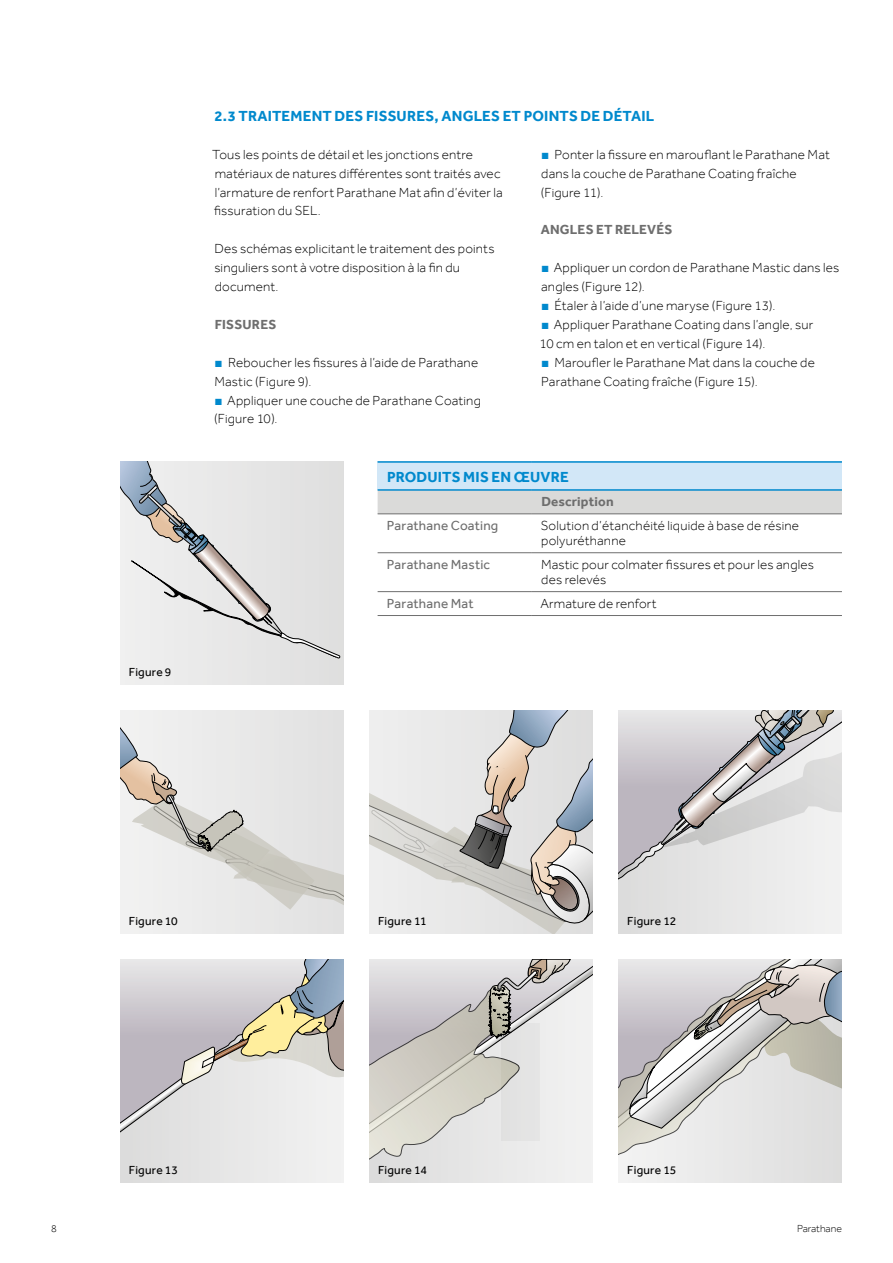
<style>
.page{position:relative;width:893px;height:1263px;background:#fff}
.page>*{position:absolute;margin:0;border:0;box-sizing:border-box;transform-origin:0 0}
._13-Titre-02{font:700 15px "Effra";letter-spacing:.015em;color:#0089cd}
._30-Tab-Têtière-01-AAG{font:700 15px "Effra";letter-spacing:.015em;color:#0089cd}
._15-Texte-01-espace_après{font:300 13.5px/18.9px "Effra";letter-spacing:.015em;color:#000}
._30-Tab-Contenu-AAG{font:300 13.5px/15px "Effra";letter-spacing:.015em;color:#000}
._15-Texte-01{font:300 13.5px/18.9px "Effra";letter-spacing:.01em;color:#000}
._30-Tab-Contenu-AAG-2{font:13.5px "Effra";letter-spacing:.015em;color:#6e6e6e}
._13-Titre-03{font:700 13.5px "Effra";letter-spacing:.02em;color:#6e6e6e}
._30-Tab-Têtière-02-AAG{font:700 13.5px "Effra";letter-spacing:.01em;color:#6e6e6e}
.t1{font:12px "Effra";letter-spacing:.015em;color:#000}
.t2{font:300 10.5px "Effra";color:#000}
.s1{color:#0089cd}
</style>
<div class="page">
<div style="left:378px;top:462px;width:464px;height:28px;background:#d2e7f7"></div>
<div style="left:378px;top:491px;width:464px;height:22px;background:#dadad9"></div>
<hr style="left:378px;top:461px;width:154px;height:2px;background:#0089cd">
<hr style="left:532px;top:461px;width:310px;height:2px;background:#0089cd">
<hr style="left:378px;top:489px;width:154px;height:2px;background:#0089cd">
<hr style="left:532px;top:489px;width:310px;height:2px;background:#0089cd">
<hr style="left:378px;top:513px;width:154px;height:1px;background:#6e6e6e">
<hr style="left:532px;top:513px;width:310px;height:1px;background:#6e6e6e">
<hr style="left:378px;top:615px;width:154px;height:1px;background:#6e6e6e">
<hr style="left:532px;top:615px;width:310px;height:1px;background:#6e6e6e">
<hr style="left:378px;top:552px;width:154px;height:1px;background:#6e6e6e">
<hr style="left:532px;top:552px;width:310px;height:1px;background:#6e6e6e">
<hr style="left:378px;top:591px;width:154px;height:1px;background:#6e6e6e">
<hr style="left:532px;top:591px;width:310px;height:1px;background:#6e6e6e">
<div style="left:120px;top:916px;width:224px;height:18px;background:#eaeae9"></div>
<svg style="left:120px;top:710px;width:224px;height:206px;background:#dfdedc"></svg>
<svg style="left:120px;top:461px;width:224px;height:224px;background:#dcdcdc"></svg>
<svg style="left:120px;top:1142px;width:224px;height:41px;background:#e6e6e6"></svg>
<svg style="left:120px;top:959px;width:224px;height:183px;background:#d1cfcd"></svg>
<svg style="left:369px;top:1161px;width:224px;height:22px;background:#e6e6e6"></svg>
<svg style="left:369px;top:959px;width:224px;height:202px;background:#d6d4d2"></svg>
<svg style="left:618px;top:1137px;width:224px;height:46px;background:#e6e6e6"></svg>
<svg style="left:618px;top:959px;width:224px;height:178px;background:#cdcbca"></svg>
<svg style="left:369px;top:710px;width:224px;height:224px;background:#d3d2d1"></svg>
<svg style="left:618px;top:710px;width:224px;height:224px;background:#d4d3d4"></svg>
<p class="_13-Titre-02" style="left:214px;top:107px;width:441px">2.3 TRAITEMENT DES FISSURES, ANGLES ET POINTS DE DÉTAIL</p>
<p class="_15-Texte-01-espace_après" style="left:212px;top:145px;width:292px">Tous les points de détail et les jonctions entre matériaux de natures différentes sont traités avec l’armature de renfort Parathane Mat afin d’éviter la fissuration du SEL.</p>
<p class="_15-Texte-01" style="left:214px;top:239px;width:282px">Des schémas explicitant le traitement des points singuliers sont à votre disposition à la fin du document.</p>
<p class="_13-Titre-03" style="left:215px;top:316px;width:63px">FISSURES</p>
<p class="_15-Texte-01-espace_après" style="left:214px;top:353px;width:265px"><span class="s1">■</span> Reboucher les fissures à l’aide de Parathane<br>Mastic (Figure 9).</p>
<p class="_15-Texte-01-espace_après" style="left:214px;top:390px;width:268px"><span class="s1">■</span> Appliquer une couche de Parathane Coating (Figure 10).</p>
<p class="_15-Texte-01-espace_après" style="left:541px;top:145px;width:291px"><span class="s1">■</span> Ponter la fissure en marouflant le Parathane Mat dans la couche de Parathane Coating fraîche (Figure 11).</p>
<p class="_13-Titre-03" style="left:541px;top:222px;width:133px">ANGLES ET RELEVÉS</p>
<p class="_15-Texte-01-espace_après" style="left:541px;top:258px;width:300px"><span class="s1">■</span> Appliquer un cordon de Parathane Mastic dans les angles (Figure 12).</p>
<p class="_15-Texte-01-espace_après" style="left:542px;top:296px;width:235px"><span class="s1">■</span> Étaler à l’aide d’une maryse (Figure 13).</p>
<p class="_15-Texte-01-espace_après" style="left:539px;top:315px;width:275px"><span class="s1">■</span> Appliquer Parathane Coating dans l’angle, sur<br>10 cm en talon et en vertical (Figure 14).</p>
<p class="_15-Texte-01-espace_après" style="left:541px;top:353px;width:275px"><span class="s1">■</span> Maroufler le Parathane Mat dans la couche de<br>Parathane Coating fraîche (Figure 15).</p>
<p class="t1" style="left:129px;top:665px;width:44px">Figure 9</p>
<p class="_30-Tab-Têtière-01-AAG" style="left:387px;top:468px;width:183px">PRODUITS MIS EN ŒUVRE</p>
<p class="_30-Tab-Têtière-02-AAG" style="left:541px;top:494px;width:74px">Description</p>
<p class="_30-Tab-Contenu-AAG-2" style="left:387px;top:518px;width:113px">Parathane Coating</p>
<p class="_30-Tab-Contenu-AAG" style="left:541px;top:518px;width:260px">Solution d’étanchéité liquide à base de résine polyuréthanne</p>
<p class="_30-Tab-Contenu-AAG-2" style="left:387px;top:557px;width:105px">Parathane Mastic</p>
<p class="_30-Tab-Contenu-AAG" style="left:541px;top:557px;width:274px">Mastic pour colmater fissures et pour les angles des relevés</p>
<p class="_30-Tab-Contenu-AAG-2" style="left:387px;top:595px;width:88px">Parathane Mat</p>
<p class="_30-Tab-Contenu-AAG" style="left:540px;top:596px;width:118px">Armature de renfort</p>
<p class="t1" style="left:129px;top:913px;width:50px">Figure 10</p>
<p class="t1" style="left:378px;top:913px;width:50px">Figure 11</p>
<p class="t1" style="left:627px;top:913px;width:50px">Figure 12</p>
<p class="t1" style="left:129px;top:1163px;width:51px">Figure 13</p>
<p class="t1" style="left:378px;top:1163px;width:50px">Figure 14</p>
<p class="t1" style="left:627px;top:1163px;width:51px">Figure 15</p>
<p class="t2" style="left:51px;top:1222px;width:7px">8</p>
<p class="t2" style="left:797px;top:1222px;width:46px">Parathane</p>
</div>
